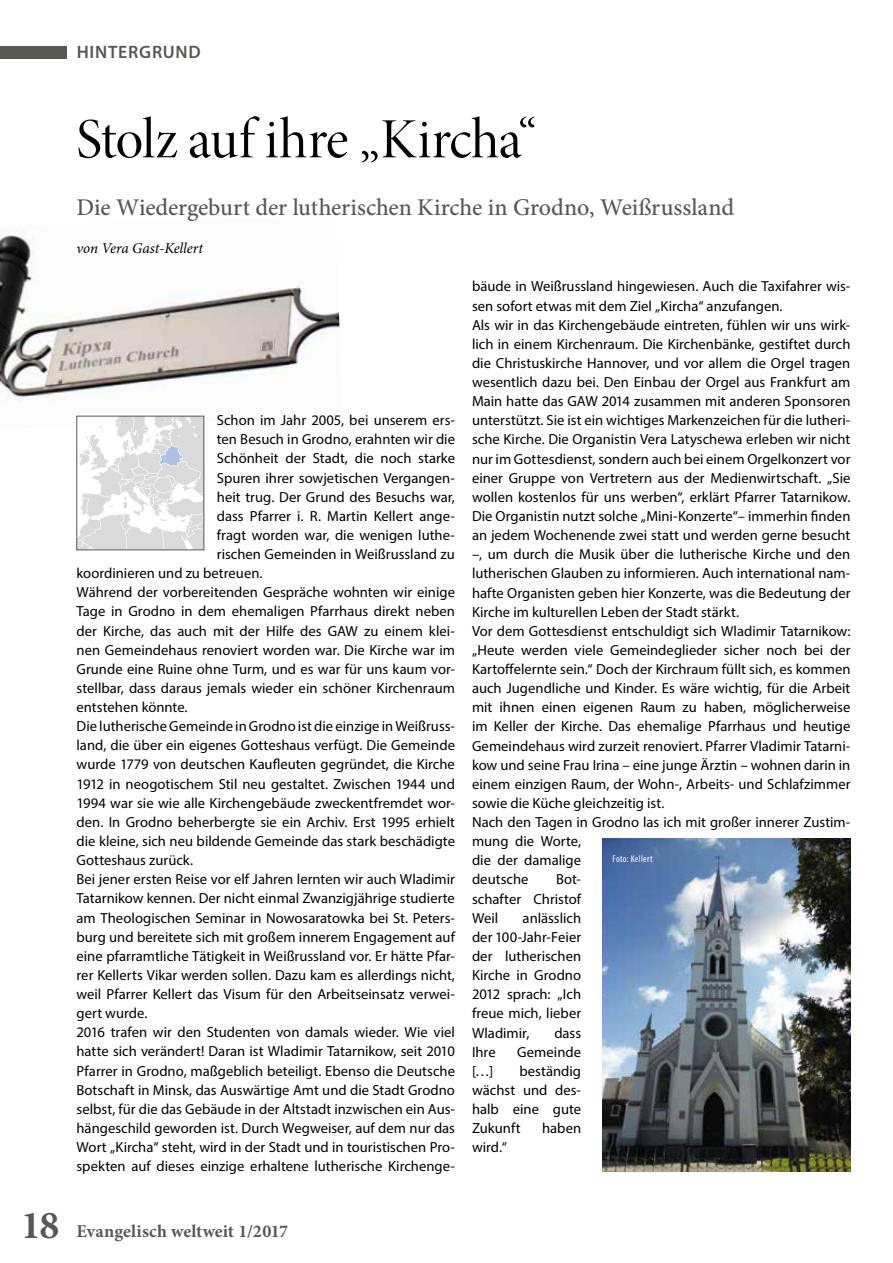
<style>
.page{position:relative;width:893px;height:1263px;background:#fff}
.page>*{position:absolute;margin:0;border:0;box-sizing:border-box;transform-origin:0 0}
.t1{font:57px "Minion Pro Disp";letter-spacing:-.015em;color:#000}
.t2{font:700 39.6px "Minion Pro";color:#575756}
.t3{font:500 24px "Minion Pro";letter-spacing:-.005em;color:#575756}
.t4{font:700 18px "Minion Pro";letter-spacing:.005em;color:#575756}
.t5{font:600 18px "Myriad Pro";letter-spacing:.04em;color:#575756}
.t6{font:italic 15px "Minion Pro";letter-spacing:-.005em;color:#000}
.t7{font:14.7px/19.2px "Myriad Pro";color:#000;text-align:justify}
.t8{font:condensed 9.75px "Myriad Pro";letter-spacing:.035em;color:#fff}
</style>
<div class="page">
<img style="left:0;top:231px;width:340px;height:198px">
<svg style="left:79px;top:418px;width:123px;height:130px"></svg>
<div style="left:77px;top:416px;width:127px;height:134px;border:1px solid #575756"></div>
<img style="left:602px;top:838px;width:248px;height:333px">
<div style="left:0;top:46px;width:66px;height:12px;background:#575756"></div>
<p class="t5" style="left:77px;top:41px;width:126px">HINTERGRUND</p>
<h2 class="t2" style="left:21px;top:1198px;width:40px">18</h2>
<h1 class="t1" style="left:77px;top:104px;width:462px">Stolz auf ihre „Kircha“</h1>
<h3 class="t3" style="left:77px;top:191px;width:659px">Die Wiedergeburt der lutherischen Kirche in Grodno, Weißrussland</h3>
<p class="t6" style="left:77px;top:238px;width:128px">von Vera Gast-Kellert</p>
<p class="t7" style="left:217px;top:410px;width:240px">Schon im Jahr 2005, bei unserem ers-</p>
<p class="t7" style="left:217px;top:429px;width:240px">ten Besuch in Grodno, erahnten wir die</p>
<p class="t7" style="left:217px;top:449px;width:240px">Schönheit der Stadt, die noch starke</p>
<p class="t7" style="left:217px;top:468px;width:240px">Spuren ihrer sowjetischen Vergangen-</p>
<p class="t7" style="left:217px;top:487px;width:240px">heit trug. Der Grund des Besuchs war,</p>
<p class="t7" style="left:217px;top:506px;width:240px">dass Pfarrer i. R. Martin Kellert ange-</p>
<p class="t7" style="left:217px;top:525px;width:240px">fragt worden war, die wenigen luthe-</p>
<p class="t7" style="left:217px;top:544px;width:240px">rischen Gemeinden in Weißrussland zu</p>
<p class="t7" style="left:77px;top:563px;width:188px">koordinieren und zu betreuen.</p>
<p class="t7" style="left:77px;top:582px;width:380px">Während der vorbereitenden Gespräche wohnten wir einige</p>
<p class="t7" style="left:77px;top:602px;width:380px">Tage in Grodno in dem ehemaligen Pfarrhaus direkt neben</p>
<p class="t7" style="left:77px;top:621px;width:380px">der Kirche, das auch mit der Hilfe des GAW zu einem klei-</p>
<p class="t7" style="left:77px;top:640px;width:380px">nen Gemeindehaus renoviert worden war. Die Kirche war im</p>
<p class="t7" style="left:77px;top:659px;width:380px">Grunde eine Ruine ohne Turm, und es war für uns kaum vor-</p>
<p class="t7" style="left:77px;top:678px;width:380px">stellbar, dass daraus jemals wieder ein schöner Kirchenraum</p>
<p class="t7" style="left:77px;top:697px;width:113px">entstehen könnte.</p>
<p class="t7" style="left:77px;top:716px;width:380px">Die lutherische Gemeinde in Grodno ist die einzige in Weißruss-</p>
<p class="t7" style="left:77px;top:735px;width:380px">land, die über ein eigenes Gotteshaus verfügt. Die Gemeinde</p>
<p class="t7" style="left:77px;top:755px;width:380px">wurde 1779 von deutschen Kaufleuten gegründet, die Kirche</p>
<p class="t7" style="left:77px;top:774px;width:380px">1912 in neogotischem Stil neu gestaltet. Zwischen 1944 und</p>
<p class="t7" style="left:77px;top:793px;width:380px">1994 war sie wie alle Kirchengebäude zweckentfremdet wor-</p>
<p class="t7" style="left:77px;top:812px;width:380px">den. In Grodno beherbergte sie ein Archiv. Erst 1995 erhielt</p>
<p class="t7" style="left:77px;top:831px;width:380px">die kleine, sich neu bildende Gemeinde das stark beschädigte</p>
<p class="t7" style="left:77px;top:850px;width:118px">Gotteshaus zurück.</p>
<p class="t7" style="left:77px;top:869px;width:380px">Bei jener ersten Reise vor elf Jahren lernten wir auch Wladimir</p>
<p class="t7" style="left:77px;top:889px;width:380px">Tatarnikow kennen. Der nicht einmal Zwanzigjährige studierte</p>
<p class="t7" style="left:77px;top:908px;width:380px">am Theologischen Seminar in Nowosaratowka bei St. Peters-</p>
<p class="t7" style="left:77px;top:927px;width:380px">burg und bereitete sich mit großem innerem Engagement auf</p>
<p class="t7" style="left:77px;top:946px;width:380px">eine pfarramtliche Tätigkeit in Weißrussland vor. Er hätte Pfar-</p>
<p class="t7" style="left:77px;top:965px;width:380px">rer Kellerts Vikar werden sollen. Dazu kam es allerdings nicht,</p>
<p class="t7" style="left:77px;top:984px;width:380px">weil Pfarrer Kellert das Visum für den Arbeitseinsatz verwei-</p>
<p class="t7" style="left:77px;top:1003px;width:72px">gert wurde.</p>
<p class="t7" style="left:77px;top:1022px;width:380px">2016 trafen wir den Studenten von damals wieder. Wie viel</p>
<p class="t7" style="left:77px;top:1042px;width:380px">hatte sich verändert! Daran ist Wladimir Tatarnikow, seit 2010</p>
<p class="t7" style="left:77px;top:1061px;width:380px">Pfarrer in Grodno, maßgeblich beteiligt. Ebenso die Deutsche</p>
<p class="t7" style="left:77px;top:1080px;width:380px">Botschaft in Minsk, das Auswärtige Amt und die Stadt Grodno</p>
<p class="t7" style="left:77px;top:1099px;width:380px">selbst, für die das Gebäude in der Altstadt inzwischen ein Aus-</p>
<p class="t7" style="left:77px;top:1118px;width:380px">hängeschild geworden ist. Durch Wegweiser, auf dem nur das</p>
<p class="t7" style="left:77px;top:1137px;width:380px">Wort „Kircha“ steht, wird in der Stadt und in touristischen Pro-</p>
<p class="t7" style="left:77px;top:1156px;width:380px">spekten auf dieses einzige erhaltene lutherische Kirchenge-</p>
<p class="t7" style="left:472px;top:277px;width:380px;text-align:left">bäude in Weißrussland hingewiesen. Auch die Taxifahrer wis&shy;sen sofort etwas mit dem Ziel „Kircha“ anzufangen.<br>Als wir in das Kirchengebäude eintreten, fühlen wir uns wirk&shy;lich in einem Kirchenraum. Die Kirchenbänke, gestiftet durch die Christuskirche Hannover, und vor allem die Orgel tragen wesentlich dazu bei. Den Einbau der Orgel aus Frankfurt am Main hatte das GAW 2014 zusammen mit anderen Sponsoren unterstützt. Sie ist ein wichtiges Markenzeichen für die lutheri&shy;sche Kirche. Die Organistin Vera Latyschewa erleben wir nicht nur im Gottesdienst, sondern auch bei einem Orgelkonzert vor einer Gruppe von Vertretern aus der Medienwirtschaft. „Sie wollen kostenlos für uns werben“, erklärt Pfarrer Tatarnikow.<br>Die Organistin nutzt solche „Mini-Konzerte“– immerhin finden an jedem Wochenende zwei statt und werden gerne besucht –, um durch die Musik über die lutherische Kirche und den lutherischen Glauben zu informieren. Auch international nam&shy;hafte Organisten geben hier Konzerte, was die Bedeutung der Kirche im kulturellen Leben der Stadt stärkt.<br>Vor dem Gottesdienst entschuldigt sich Wladimir Tatarnikow: „Heute werden viele Gemeindeglieder sicher noch bei der Kartoffelernte sein.“ Doch der Kirchraum füllt sich, es kommen auch Jugendliche und Kinder. Es wäre wichtig, für die Arbeit mit ihnen einen eigenen Raum zu haben, möglicherweise im Keller der Kirche. Das ehemalige Pfarrhaus und heutige Gemeindehaus wird zurzeit renoviert. Pfarrer Vladimir Tatarni&shy;kow und seine Frau Irina – eine junge Ärztin – wohnen darin in einem einzigen Raum, der Wohn-, Arbeits- und Schlafzimmer sowie die Küche gleichzeitig ist.<br>Nach den Tagen in Grodno las ich mit großer innerer Zustim&shy;mung die Worte,<br>die der damalige<br>deutsche</p>
<p class="t8" style="left:612px;top:853px;width:42px">Foto: Kellert</p>
<p class="t7" style="left:472px;top:870px;width:111px;text-indent:84px">Bot&shy;schafter Christof Weil</p>
<p class="t7" style="left:472px;top:908px;width:111px;text-indent:51px">anlässlich der 100-Jahr-Feier der lutherischen Kirche in Grodno 2012 sprach: „Ich freue mich, lieber Wladimir,</p>
<p class="t7" style="left:554px;top:1023px;width:28px">dass</p>
<p class="t7" style="left:472px;top:1042px;width:25px">Ihre</p>
<p class="t7" style="left:517px;top:1042px;width:65px">Gemeinde</p>
<p class="t7" style="left:472px;top:1061px;width:23px">[…]</p>
<p class="t7" style="left:472px;top:1061px;width:111px;text-indent:47px">beständig wächst und des&shy;halb eine gute Zukunft</p>
<p class="t7" style="left:542px;top:1118px;width:41px">haben</p>
<p class="t7" style="left:472px;top:1137px;width:37px">wird.“</p>
<p class="t4" style="left:77px;top:1219px;width:213px">Evangelisch weltweit 1/2017</p>
</div>
